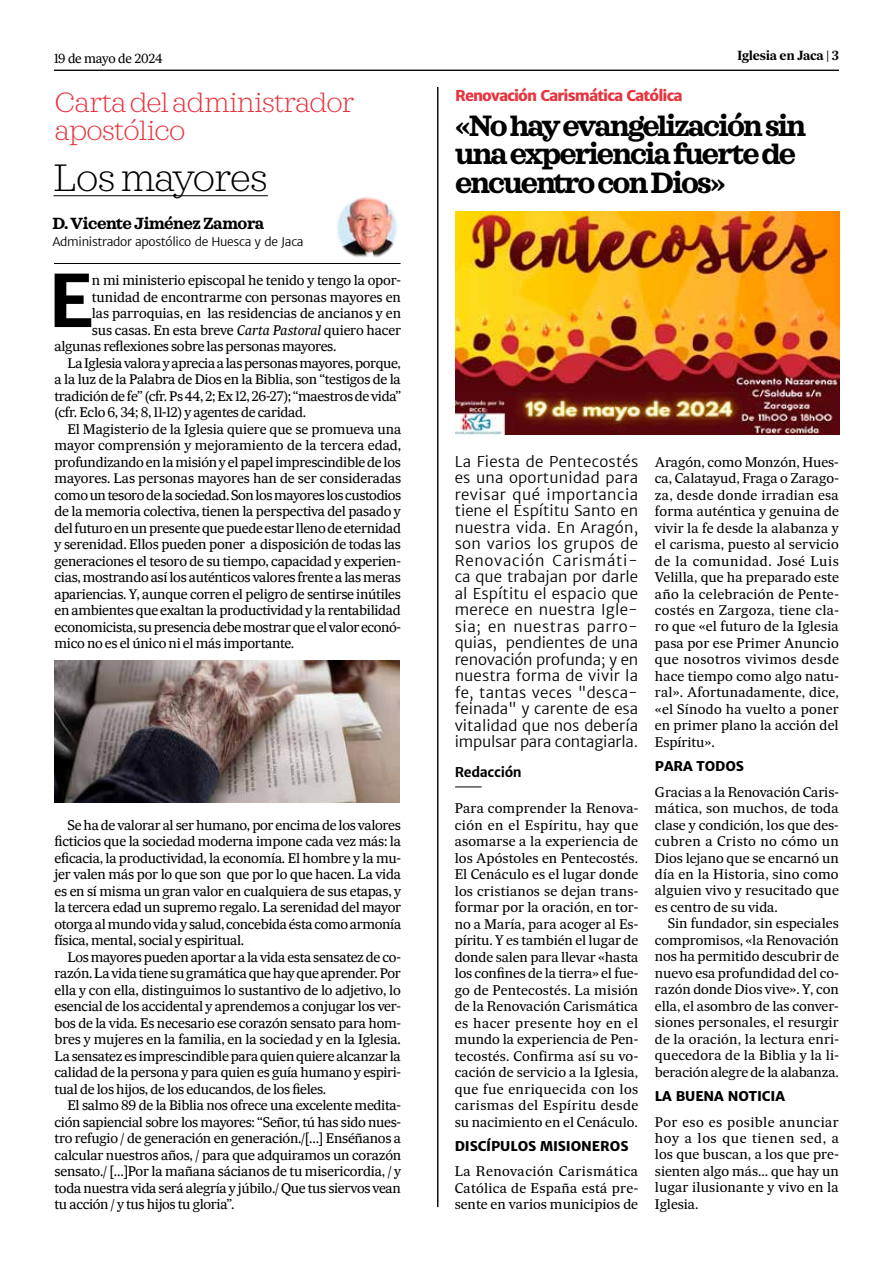
<style>
.page{position:relative;width:893px;height:1263px;background:#fff}
.page>*{position:absolute;margin:0;border:0;box-sizing:border-box;transform-origin:0 0}
.t1{font:700 71.85px "Merriweather Sans";color:#000;scale:1.05 1}
.t2{font:200 39px "Sagona";letter-spacing:-.03em;color:#000}
.t3{font:700 30px/28.5px "Sagona";letter-spacing:-.06em;color:#000}
.t4{font:200 28.5px/28.5px "Sagona";letter-spacing:-.025em;color:#e7343f}
.t5{font:700 16.5px "Sagona";letter-spacing:-.025em;color:#000}
.t6{font:300 15px/16.5px "Merriweather Sans";letter-spacing:-.005em;color:#000;text-align:justify}
.t7{font:800 15px "Merriweather Sans";letter-spacing:-.06em;color:#e7343f}
.t8{font:13.5px/16.5px "Sueca Tx";letter-spacing:-.025em;color:#000;text-align:justify}
.t9{font:13.5px/16.5px "Sueca Tx";letter-spacing:.005em;color:#000;text-align:justify}
.t10{font:13.5px "Sueca Tx";color:#000}
.t11{font:800 13.5px "Merriweather Sans";letter-spacing:-.005em;color:#000}
.t12{font:700 13.5px "Merriweather Sans";letter-spacing:-.025em;color:#000}
.t13{font:700 12.75px "Sueca Tx";letter-spacing:-.02em;color:#000}
.t14{font:12.75px "Sueca Tx";letter-spacing:-.02em;color:#000}
.t15{font:300 12px "Merriweather Sans";letter-spacing:-.025em;color:#000}
.s1{font-style:italic}
</style>
<div class="page">
<hr style="left:54px;top:70px;width:785px;height:1px;background:#000">
<hr style="left:54px;top:195px;width:214px;height:1px;background:#000">
<img style="left:337px;top:197px;width:60px;height:60px">
<hr style="left:54px;top:263px;width:347px;height:1px;background:#000">
<img style="left:54px;top:660px;width:346px;height:143px">
<svg style="left:455px;top:787px;width:27px;height:1px"></svg>
<hr style="left:437px;top:87px;width:1px;height:1120px;background:#000">
<img style="left:455px;top:212px;width:385px;height:222px">
<p class="t14" style="left:54px;top:50px;width:110px">19 de mayo de 2024</p>
<p class="t13" style="left:737px;top:47px;width:103px">Iglesia en Jaca | 3</p>
<h3 class="t4" style="left:55px;top:88px;width:302px">Carta del administrador apostólico</h3>
<h2 class="t2" style="left:54px;top:155px;width:216px">Los mayores</h2>
<p class="t5" style="left:52px;top:213px;width:213px">D. Vicente Jiménez Zamora</p>
<p class="t15" style="left:52px;top:234px;width:253px">Administrador apostólico de Huesca y de Jaca</p>
<h1 class="t1" style="left:48px;top:254px;width:46px">E</h1>
<p class="t8" style="left:92px;top:272px;width:310px">n mi ministerio episcopal he tenido y tengo la opor-</p>
<p class="t8" style="left:92px;top:288px;width:310px">tunidad de encontrarme con personas mayores en</p>
<p class="t8" style="left:92px;top:305px;width:311px">las parroquias, en las residencias de ancianos y en</p>
<p class="t8" style="left:92px;top:321px;width:311px">sus casas. En esta breve <span class="s1">Carta Pastoral</span> quiero hacer</p>
<p class="t8" style="left:55px;top:338px;width:283px">algunas reflexiones sobre las personas mayores.</p>
<p class="t8" style="left:67px;top:354px;width:335px">La Iglesia valora y aprecia a las personas mayores, porque,</p>
<p class="t8" style="left:55px;top:371px;width:348px">a la luz de la Palabra de Dios en la Biblia, son “testigos de la</p>
<p class="t8" style="left:55px;top:387px;width:348px">tradición de fe” (cfr. Ps 44, 2; Ex 12, 26-27); “maestros de vida”</p>
<p class="t8" style="left:55px;top:404px;width:253px">(cfr. Eclo 6, 34; 8, 11-12) y agentes de caridad.</p>
<p class="t8" style="left:67px;top:420px;width:335px">El Magisterio de la Iglesia quiere que se promueva una</p>
<p class="t10" style="left:55px;top:437px;width:348px">mayor comprensión y mejoramiento de la tercera edad,</p>
<p class="t8" style="left:55px;top:453px;width:348px">profundizando en la misión y el papel imprescindible de los</p>
<p class="t8" style="left:55px;top:470px;width:348px">mayores. Las personas mayores han de ser consideradas</p>
<p class="t8" style="left:55px;top:486px;width:348px">como un tesoro de la sociedad. Son los mayores los custodios</p>
<p class="t8" style="left:55px;top:503px;width:348px">de la memoria colectiva, tienen la perspectiva del pasado y</p>
<p class="t8" style="left:55px;top:519px;width:348px">del futuro en un presente que puede estar lleno de eternidad</p>
<p class="t8" style="left:55px;top:536px;width:348px">y serenidad. Ellos pueden poner a disposición de todas las</p>
<p class="t8" style="left:55px;top:552px;width:348px">generaciones el tesoro de su tiempo, capacidad y experien-</p>
<p class="t8" style="left:55px;top:569px;width:348px">cias, mostrando así los auténticos valores frente a las meras</p>
<p class="t8" style="left:55px;top:585px;width:348px">apariencias. Y, aunque corren el peligro de sentirse inútiles</p>
<p class="t8" style="left:55px;top:602px;width:348px">en ambientes que exaltan la productividad y la rentabilidad</p>
<p class="t8" style="left:55px;top:618px;width:348px">economicista, su presencia debe mostrar que el valor econó-</p>
<p class="t8" style="left:55px;top:635px;width:241px">mico no es el único ni el más importante.</p>
<p class="t8" style="left:55px;top:816px;width:348px;text-indent:13px">Se ha de valorar al ser humano, por encima de los valores ficticios que la sociedad moderna impone cada vez más: la eficacia, la productividad, la economía. El hombre y la mu&shy;jer valen más por lo que son que por lo que hacen. La vida es en sí misma un gran valor en cualquiera de sus etapas, y la tercera edad un supremo regalo. La serenidad del mayor otorga al mundo vida y salud, concebida ésta como armonía física, mental, social y espiritual.</p>
<p class="t8" style="left:55px;top:948px;width:348px;text-indent:13px">Los mayores pueden aportar a la vida esta sensatez de co&shy;razón. La vida tiene su gramática que hay que aprender. Por ella y con ella, distinguimos lo sustantivo de lo adjetivo, lo esencial de los accidental y aprendemos a conjugar los ver&shy;bos de la vida. Es necesario ese corazón sensato para hom&shy;bres y mujeres en la familia, en la sociedad y en la Iglesia.<br>La sensatez es imprescindible para quien quiere alcanzar la calidad de la persona y para quien es guía humano y espiri&shy;tual de los hijos, de los educandos, de los fieles.</p>
<p class="t8" style="left:55px;top:1097px;width:348px;text-indent:13px">El salmo 89 de la Biblia nos ofrece una excelente medita&shy;ción sapiencial sobre los mayores: “Señor, tú has sido nues&shy;tro refugio / de generación en generación./[…] Enséñanos a calcular nuestros años, / para que adquiramos un corazón sensato./ […]Por la mañana sácianos de tu misericordia, / y toda nuestra vida será alegría y júbilo./ Que tus siervos vean tu acción / y tus hijos tu gloria”.</p>
<p class="t7" style="left:455px;top:85px;width:229px">Renovación Carismática Católica</p>
<h3 class="t3" style="left:455px;top:111px;width:353px">«No hay evangelización sin una experiencia fuerte de encuentro con Dios»</h3>
<p class="t6" style="left:455px;top:453px;width:185px">La Fiesta de Pentecostés es una oportunidad para revisar qué importancia tiene el Espítitu Santo en nuestra vida. En Aragón, son varios los grupos de Renovación Carismáti&shy;ca que trabajan por darle al Espítitu el espacio que merece en nuestra Igle&shy;sia; en nuestras parro&shy;quias, pendientes de una renovación profunda; y en nuestra forma de vivir la fe, tantas veces "desca&shy;feinada" y carente de esa vitalidad que nos debería impulsar para contagiarla.</p>
<p class="t12" style="left:455px;top:763px;width:69px">Redacción</p>
<p class="t9" style="left:455px;top:800px;width:185px">Para comprender la Renova&shy;ción en el Espíritu, hay que asomarse a la experiencia de los Apóstoles en Pentecostés.<br>El Cenáculo es el lugar donde los cristianos se dejan trans&shy;formar por la oración, en tor&shy;no a María, para acoger al Es&shy;píritu. Y es también el lugar de donde salen para llevar «hasta los confines de la tierra» el fue&shy;go de Pentecostés. La misión de la Renovación Carismática es hacer presente hoy en el mundo la experiencia de Pen&shy;tecostés. Confirma así su vo&shy;cación de servicio a la Iglesia, que fue enriquecida con los carismas del Espíritu desde su nacimiento en el Cenáculo.</p>
<p class="t11" style="left:455px;top:1137px;width:175px">DISCÍPULOS MISIONEROS</p>
<p class="t9" style="left:455px;top:1163px;width:185px">La Renovación Carismática Católica de España está pre&shy;sente en varios municipios de</p>
<p class="t9" style="left:655px;top:453px;width:185px">Aragón, como Monzón, Hues&shy;ca, Calatayud, Fraga o Zarago&shy;za, desde donde irradian esa forma auténtica y genuina de vivir la fe desde la alabanza y el carisma, puesto al servicio de la comunidad. José Luis Velilla, que ha preparado este año la celebración de Pente&shy;costés en Zargoza, tiene cla&shy;ro que «el futuro de la Iglesia pasa por ese Primer Anuncio que nosotros vivimos desde hace tiempo como algo natu&shy;ral». Afortunadamente, dice, «el Sínodo ha vuelto a poner en primer plano la acción del Espíritu».</p>
<p class="t11" style="left:655px;top:757px;width:91px">PARA TODOS</p>
<p class="t9" style="left:655px;top:783px;width:185px">Gracias a la Renovación Caris&shy;mática, son muchos, de toda clase y condición, los que des&shy;cubren a Cristo no cómo un Dios lejano que se encarnó un día en la Historia, sino como alguien vivo y resucitado que es centro de su vida.</p>
<p class="t9" style="left:655px;top:915px;width:186px;text-indent:13px">Sin fundador, sin especiales compromisos, «la Renovación nos ha permitido descubrir de nuevo esa profundidad del co&shy;razón donde Dios vive». Y, con ella, el asombro de las conver&shy;siones personales, el resurgir de la oración, la lectura enri&shy;quecedora de la Biblia y la li&shy;beración alegre de la alabanza.</p>
<p class="t11" style="left:655px;top:1087px;width:132px">LA BUENA NOTICIA</p>
<p class="t9" style="left:655px;top:1113px;width:186px">Por eso es posible anunciar hoy a los que tienen sed, a los que buscan, a los que pre&shy;sienten algo más... que hay un lugar ilusionante y vivo en la Iglesia.</p>
</div>
